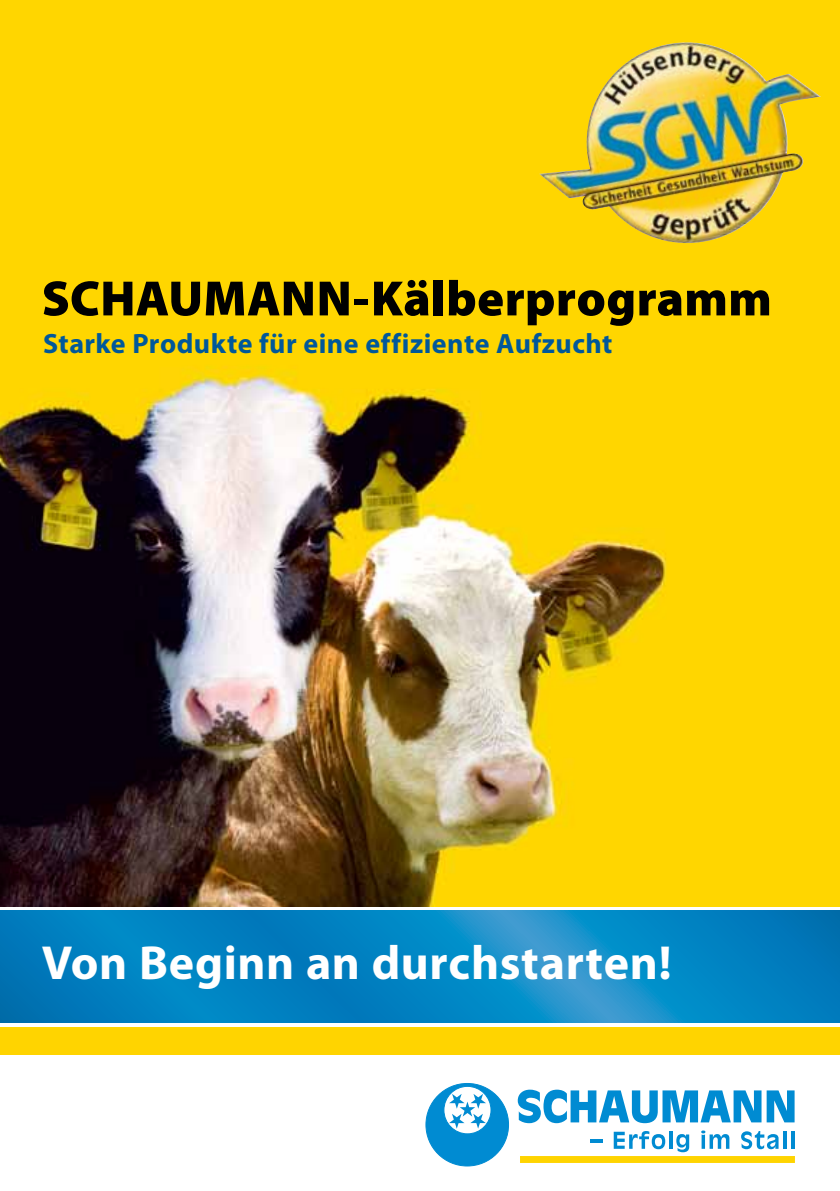
<style>
.page{position:relative;width:840px;height:1191px;background:#fff}
.page>*{position:absolute;margin:0;border:0;box-sizing:border-box;transform-origin:0 0}
.t1{font:900 50px "Myriad Pro";letter-spacing:.005em;color:#000}
.t2{font:700 48px "Myriad Pro";letter-spacing:.015em;color:#fff}
.t3{font:700 28px "Myriad Pro";letter-spacing:.015em;color:#00589a}
</style>
<div class="page">
<div style="left:0;top:0;width:839px;height:1054px;background:#ffd400"></div>
<img style="left:0;top:42px;width:839px;height:985px">
<div style="left:425px;top:1083px;width:83px;height:83px;background:#008bd2;border-radius:50%"></div>
<div style="left:425px;top:1083px;width:83px;height:83px;border:1px solid #008bd2;border-radius:50%"></div>
<svg style="left:443px;top:1086px;width:47px;height:47px"></svg>
<div style="left:443px;top:1086px;width:48px;height:48px;border:1px solid #008bd2;border-radius:50%"></div>
<svg style="left:449px;top:1093px;width:37px;height:35px"></svg>
<svg style="left:517px;top:1089px;width:277px;height:34px"></svg>
<svg style="left:590px;top:1139px;width:12px;height:3px"></svg>
<svg style="left:613px;top:1131px;width:52px;height:18px"></svg>
<svg style="left:669px;top:1131px;width:3px;height:17px"></svg>
<svg style="left:676px;top:1134px;width:12px;height:18px"></svg>
<svg style="left:701px;top:1130px;width:28px;height:18px"></svg>
<svg style="left:741px;top:1131px;width:37px;height:18px"></svg>
<svg style="left:783px;top:1131px;width:3px;height:17px"></svg>
<svg style="left:791px;top:1131px;width:3px;height:17px"></svg>
<div style="left:520px;top:1156px;width:274px;height:6px;background:#ffd400"></div>
<img style="left:625px;top:42px;width:60px;height:22px">
<div style="left:0;top:907px;width:839px;height:119px;background:linear-gradient(to right,#fff,#fff)"></div>
<svg style="left:0;top:910px;width:839px;height:112px;background:#0684c2"></svg>
<h1 class="t1" style="left:42px;top:265px;width:731px">SCHAUMANN-Kälberprogramm</h1>
<p class="t3" style="left:43px;top:325px;width:570px">Starke Produkte für eine effiziente Aufzucht</p>
<h2 class="t2" style="left:42px;top:931px;width:631px">Von Beginn an durchstarten!</h2>
</div>
